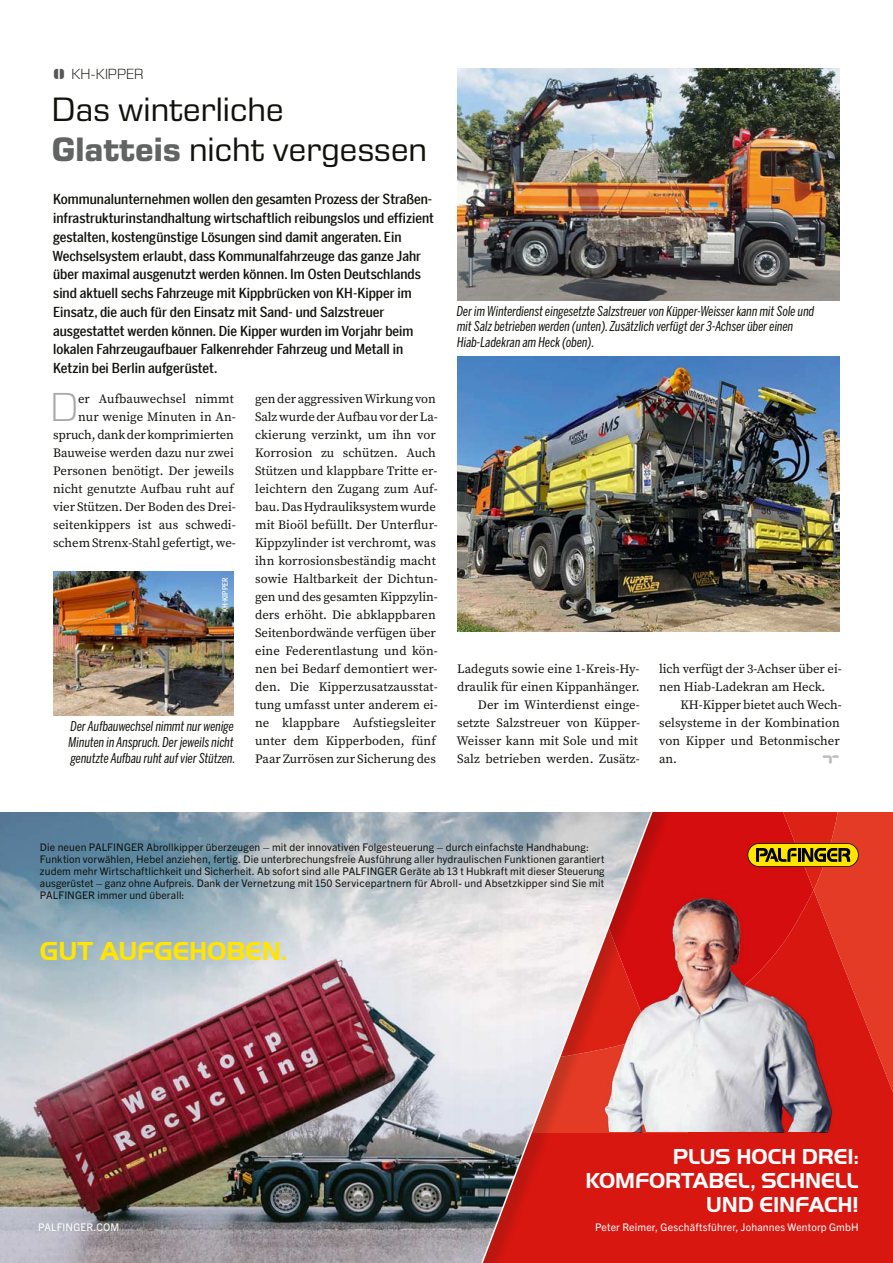
<style>
.page{position:relative;width:893px;height:1263px;background:#fff}
.page>*{position:absolute;margin:0;border:0;box-sizing:border-box;transform-origin:0 0}
.t1{font:300 41.25px "Eurostile Next LT Pro";color:#a7a9a9}
.t2{font:34.5px/40.5px "Eurostile Next LT Pro";color:#12120d}
.t3{font:700 27px "Palfinger Handel Gothic";color:#ffe500}
.t4{font:700 22.5px/24px "Palfinger Handel Gothic";letter-spacing:-.005em;color:#fff;text-align:right}
.t5{font:300 15px "Eurostile Next LT Pro";color:#12120d}
.t6{font:500 13.8px/18.8px "Benton Sans Condensed";color:#12120d}
.t7{font:italic 13.5px/15.8px "Benton Sans Compressed";color:#12120d}
.t8{font:12.75px/18px "Source Serif Pro";color:#12120d}
.t9{font:10.5px/12px "Trade Gothic Next LT Pro";letter-spacing:.015em;color:#12120d}
.t10{font:10.5px "Trade Gothic Next LT Pro";letter-spacing:.015em;color:#fff}
.t11{font:900 8.25px "Neptune 8";color:#bbbdbd}
.t12{font:500 7.5px "Benton Sans Condensed";color:#fff}
.s1{font-family:"Stamp Out";font-weight:400;font-size:19.5px;color:#555756}
.s2{font-weight:700;color:#626463}
</style>
<div class="page">
<svg style="left:674px;top:813px;width:219px;height:320px;background:#df2e1d"></svg>
<svg style="left:674px;top:813px;width:140px;height:64px;background:#d50f0e"></svg>
<div style="left:674px;top:1133px;width:219px;height:130px;background:#d91711"></div>
<img style="left:0;top:813px;width:658px;height:450px">
<img style="left:581px;top:881px;width:258px;height:251px">
<img style="left:590px;top:877px;width:249px;height:254px">
<svg style="left:747px;top:843px;width:112px;height:24px;background:#a48a01"></svg>
<img style="left:457px;top:68px;width:383px;height:232px">
<img style="left:53px;top:572px;width:181px;height:143px">
<img style="left:457px;top:356px;width:383px;height:276px">
<h2 class="t5" style="left:53px;top:68px;width:92px"><span class="s1">L</span> KH-KIPPER</h2>
<h1 class="t2" style="left:52px;top:92px;width:377px">Das winterliche<br><span class="s2">Glatteis</span> nicht vergessen</h1>
<h3 class="t6" style="left:53px;top:190px;width:383px">Kommunalunternehmen wollen den gesamten Prozess der Straßen&shy;infrastrukturinstandhaltung wirtschaftlich reibungslos und effizient gestalten, kostengünstige Lösungen sind damit angeraten. Ein Wechselsystem erlaubt, dass Kommunalfahrzeuge das ganze Jahr über maximal ausgenutzt werden können. Im Osten Deutschlands sind aktuell sechs Fahrzeuge mit Kippbrücken von KH-Kipper im Einsatz, die auch für den Einsatz mit Sand- und Salzstreuer ausgestattet werden können. Die Kipper wurden im Vorjahr beim lokalen Fahrzeugaufbauer Falkenrehder Fahrzeug und Metall in Ketzin bei Berlin aufgerüstet.</h3>
<p class="t1" style="left:50px;top:393px;width:29px">D</p>
<p class="t8" style="left:53px;top:391px;width:184px;text-align:right">er Aufbauwechsel nimmt<br>nur wenige Minuten in An&shy;spruch, dank der komprimierten<br>Bauweise werden dazu nur zwei<br>Personen benötigt. Der jeweils nicht genutzte Aufbau ruht auf vier Stützen. Der Boden des Drei&shy;seitenkippers ist aus schwedi&shy;schem Strenx-Stahl gefertigt, we-</p>
<p class="t8" style="left:255px;top:391px;width:184px">gen der aggressiven Wirkung von<br>Salz wurde der Aufbau vor der La&shy;ckierung verzinkt, um ihn vor<br>Korrosion zu schützen. Auch<br>Stützen und klappbare Tritte er&shy;leichtern den Zugang zum Auf&shy;bau. Das Hydrauliksystem wurde mit Bioöl befüllt. Der Unterflur-<br>Kippzylinder ist verchromt, was ihn korrosionsbeständig macht sowie Haltbarkeit der Dichtun&shy;gen und des gesamten Kippzylin&shy;ders erhöht. Die abklappbaren<br>Seitenbordwände verfügen über eine Federentlastung und kön&shy;nen bei Bedarf demontiert wer&shy;den. Die Kipperzusatzausstat&shy;tung umfasst unter anderem ei&shy;ne klappbare Aufstiegsleiter unter dem Kipperboden, fünf<br>Paar Zurrösen zur Sicherung des</p>
<h6 class="t12" style="left:221px;top:612px;width:36px;rotate:-90deg">KH-KIPPER</h6>
<h5 class="t7" style="left:69px;top:719px;width:168px">Der Aufbauwechsel nimmt nur wenige<br>Minuten in Anspruch. Der jeweils nicht genutzte Aufbau ruht auf vier Stützen.</h5>
<h5 class="t7" style="left:457px;top:304px;width:359px">Der im Winterdienst eingesetzte Salzstreuer von Küpper-Weisser kann mit Sole und mit Salz betrieben werden (unten). Zusätzlich verfügt der 3-Achser über einen<br>Hiab-Ladekran am Heck (oben).</h5>
<p class="t8" style="left:457px;top:661px;width:184px">Ladeguts sowie eine 1-Kreis-Hy&shy;draulik für einen Kippanhänger.</p>
<p class="t8" style="left:457px;top:697px;width:185px;text-indent:21px">Der im Winterdienst einge&shy;setzte Salzstreuer von Küpper-<br>Weisser kann mit Sole und mit<br>Salz betrieben werden. Zusätz-</p>
<p class="t8" style="left:659px;top:661px;width:184px">lich verfügt der 3-Achser über ei&shy;nen Hiab-Ladekran am Heck.</p>
<p class="t8" style="left:659px;top:697px;width:184px;text-indent:21px">KH-Kipper bietet auch Wech&shy;selsysteme in der Kombination von Kipper und Betonmischer an.</p>
<p class="t11" style="left:823px;top:755px;width:18px">t</p>
<p class="t9" style="left:40px;top:842px;width:566px">Die neuen PALFINGER Abrollkipper überzeugen – mit der innovativen Folgesteuerung – durch einfachste Handhabung:<br>Funktion vorwählen, Hebel anziehen, fertig. Die unterbrechungsfreie Ausführung aller hydraulischen Funktionen garantiert zudem mehr Wirtschaftlichkeit und Sicherheit. Ab sofort sind alle PALFINGER Geräte ab 13 t Hubkraft mit dieser Steuerung ausgerüstet – ganz ohne Aufpreis. Dank der Vernetzung mit 150 Servicepartnern für Abroll- und Absetzkipper sind Sie mit PALFINGER immer und überall:</p>
<p class="t3" style="left:40px;top:942px;width:249px">GUT AUFGEHOBEN.</p>
<p class="t10" style="left:38px;top:1224px;width:83px">PALFINGER.COM</p>
<p class="t4" style="left:585px;top:1147px;width:275px">PLUS HOCH DREI:<br>KOMFORTABEL, SCHNELL<br>UND EINFACH!</p>
<p class="t10" style="left:595px;top:1224px;width:265px">Peter Reimer, Geschäftsführer, Johannes Wentorp GmbH</p>
</div>
